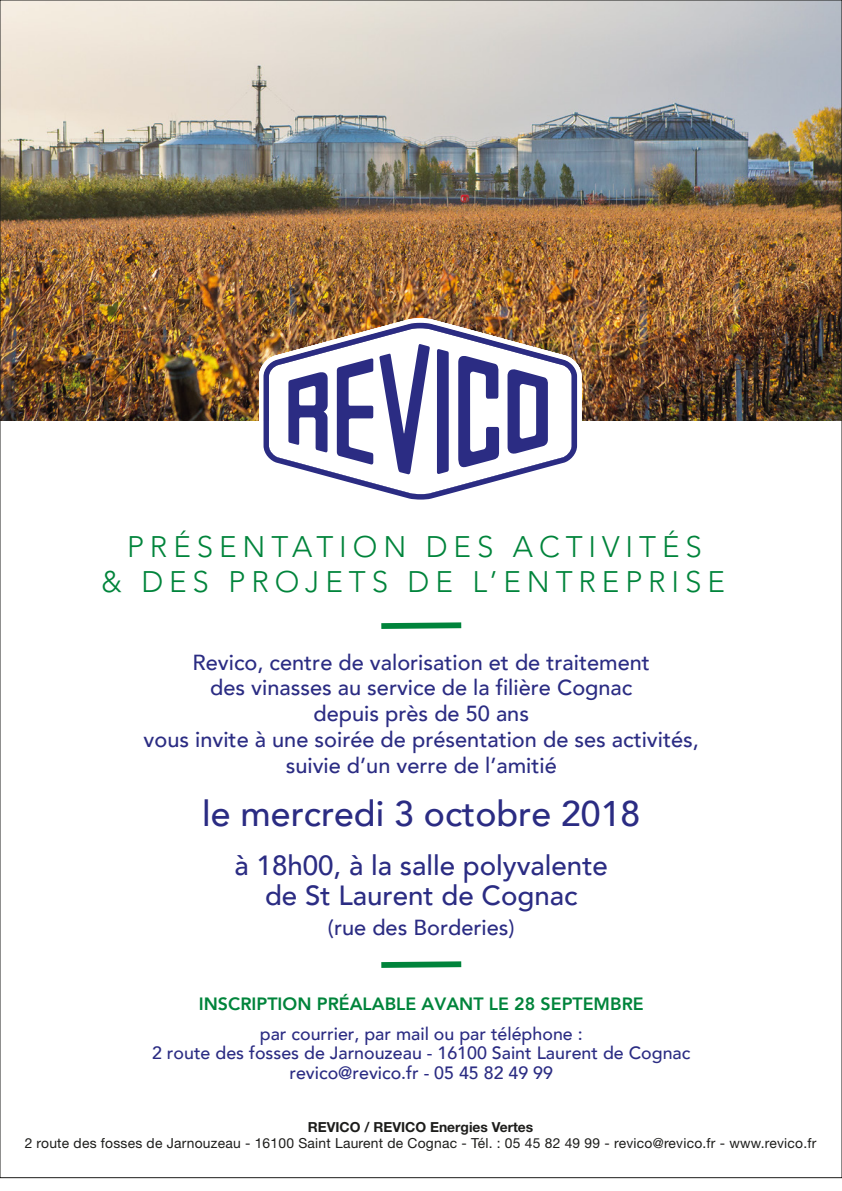
<style>
.page{position:relative;width:842px;height:1191px;background:#fff}
.page>*{position:absolute;margin:0;border:0;box-sizing:border-box;transform-origin:0 0}
.t1{font:500 35.6px "Avenir";color:#2b2c83}
.t2{font:300 29.5px/35.4px "Avenir LT Std";letter-spacing:.2em;color:#00843b;text-align:center}
.t3{font:500 27.7px/29.7px "Avenir";color:#2b2c83;text-align:center}
.t4{font:500 21.8px/25.7px "Avenir";color:#2b2c83;text-align:center}
.t5{font:500 17.8px/19.8px "Avenir";color:#2b2c83;text-align:center}
.t6{font:800 17.8px "Avenir";color:#00843b}
.t7{font:13.8px "Helvetica Neue LT Std";letter-spacing:.015em;color:#1d1d1b}
.t8{font:700 13.8px "Helvetica Neue LT Std";color:#1d1d1b}
</style>
<div class="page">
<img style="left:2px;top:2px;width:838px;height:418px">
<svg style="left:381px;top:622px;width:81px;height:7px"></svg>
<svg style="left:381px;top:961px;width:81px;height:7px"></svg>
<img style="left:259px;top:318px;width:323px;height:182px">
<svg style="left:264px;top:323px;width:313px;height:176px"></svg>
<h2 class="t2" style="left:101px;top:529px;width:625px">PRÉSENTATION DES ACTIVITÉS<br>&amp; DES PROJETS DE L’ENTREPRISE</h2>
<p class="t4" style="left:144px;top:648px;width:557px">Revico, centre de valorisation et de traitement<br>des vinasses au service de la filière Cognac<br>depuis près de 50 ans<br>vous invite à une soirée de présentation de ses activités, suivie d’un verre de l’amitié</p>
<h1 class="t1" style="left:202px;top:783px;width:439px">le mercredi 3 octobre 2018</h1>
<p class="t3" style="left:235px;top:849px;width:375px">à 18h00, à la salle polyvalente de St Laurent de Cognac</p>
<p class="t4" style="left:328px;top:913px;width:188px">(rue des Borderies)</p>
<p class="t6" style="left:199px;top:990px;width:446px">INSCRIPTION PRÉALABLE AVANT LE 28 SEPTEMBRE</p>
<p class="t5" style="left:152px;top:1022px;width:540px">par courrier, par mail ou par téléphone :<br>2 route des fosses de Jarnouzeau - 16100 Saint Laurent de Cognac revico@revico.fr - 05 45 82 49 99</p>
<p class="t8" style="left:308px;top:1118px;width:227px">REVICO / REVICO Energies Vertes</p>
<p class="t7" style="left:25px;top:1135px;width:793px">2 route des fosses de Jarnouzeau - 16100 Saint Laurent de Cognac - Tél. : 05 45 82 49 99 - revico@revico.fr - www.revico.fr</p>
</div>
